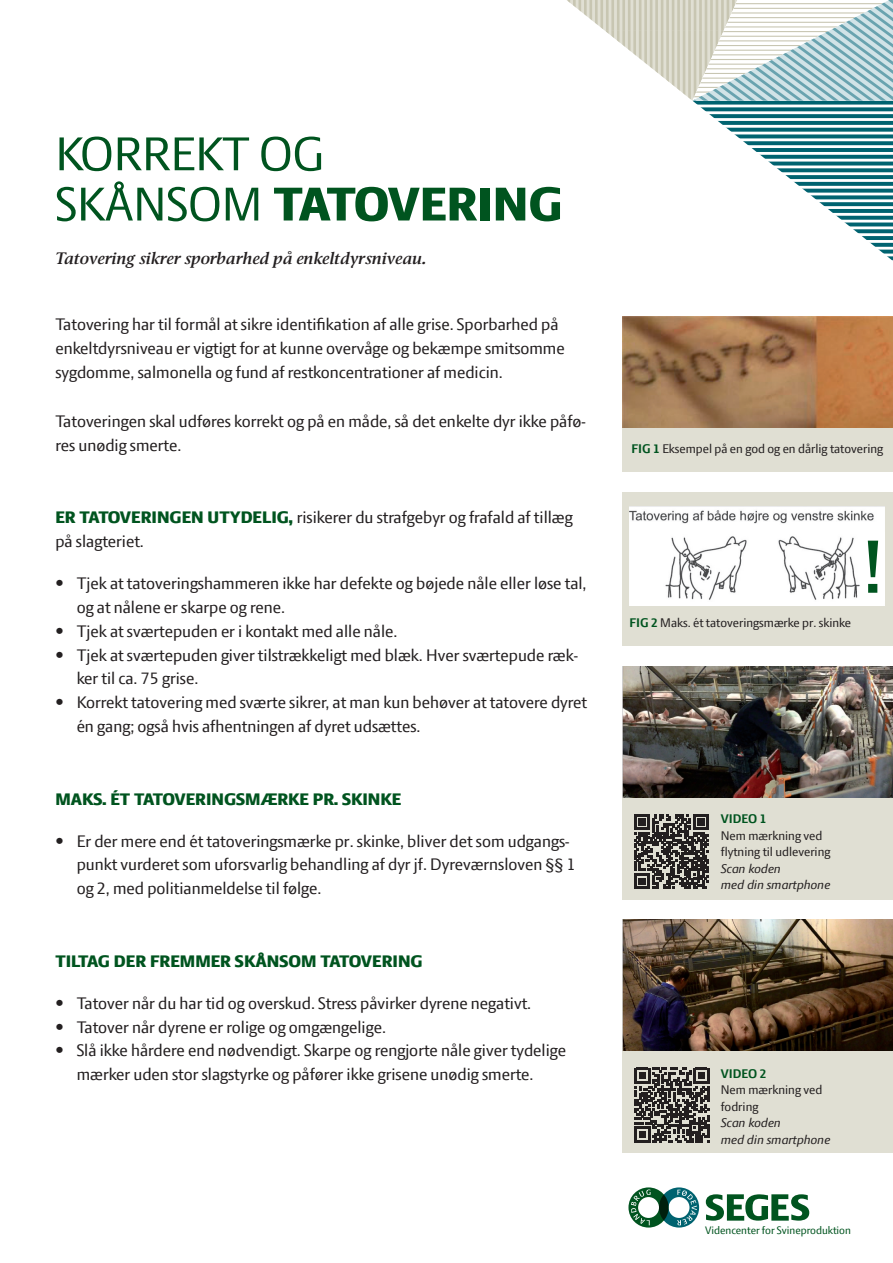
<style>
.page{position:relative;width:893px;height:1263px;background:#fff}
.page>*{position:absolute;margin:0;border:0;box-sizing:border-box;transform-origin:0 0}
.t1{font:600 81px "LF Press Sans";color:#00541f}
.t2{font:51px/50.2px "LF Press Sans";color:#00541f}
.t3{font:18px/24px "LF Press Sans";color:#231f20}
.t4{font:800 18px "LF Press Sans";color:#00541f}
.t5{font:italic 600 18px "Press Serif";color:#231f20}
.t6{font:13.5px/16.5px "LF Press Sans";color:#231f20}
.t7{font:italic 13.5px/16.5px "LF Press Sans";color:#231f20}
.t8{font:700 13.5px "LF Press Sans";color:#00541f}
.t9{font:11.7px "LF Press Sans";color:#00541f}
.s1{font-weight:800}
.s2{font-weight:800;color:#00541f}
.s3{font-weight:700;color:#00541f}
</style>
<div class="page">
<svg style="left:567px;top:0;width:326px;height:261px"></svg>
<div style="left:623px;top:920px;width:270px;height:232px;background:#e0dfd3"></div>
<svg style="left:634px;top:1068px;width:75px;height:74px"></svg>
<div style="left:623px;top:667px;width:270px;height:232px;background:#e0dfd3"></div>
<div style="left:623px;top:492px;width:270px;height:153px;background:#e0dfd3"></div>
<div style="left:623px;top:418px;width:270px;height:54px;background:#e0dfd3"></div>
<svg style="left:628px;top:1187px;width:71px;height:40px"></svg>
<svg style="left:706px;top:1194px;width:103px;height:26px"></svg>
<img style="left:623px;top:317px;width:270px;height:110px">
<img style="left:629px;top:507px;width:256px;height:99px">
<img style="left:623px;top:667px;width:270px;height:130px">
<div style="left:862px;top:532px;width:23px;height:68px;background:#fff"></div>
<img style="left:623px;top:920px;width:270px;height:130px">
<svg style="left:634px;top:814px;width:75px;height:75px"></svg>
<h2 class="t2" style="left:55px;top:128px;width:509px">KORREKT OG<br>SKÅNSOM <span class="s1">TATOVERING</span></h2>
<p class="t5" style="left:55px;top:248px;width:372px">Tatovering sikrer sporbarhed på enkeltdyrsniveau.</p>
<p class="t3" style="left:55px;top:312px;width:511px">Tatovering har til formål at sikre identifikation af alle grise. Sporbarhed på enkeltdyrsniveau er vigtigt for at kunne overvåge og bekæmpe smitsomme sygdomme, salmonella og fund af restkoncentrationer af medicin.</p>
<p class="t3" style="left:55px;top:408px;width:532px">Tatoveringen skal udføres korrekt og på en måde, så det enkelte dyr ikke påfø&shy;res unødig smerte.</p>
<p class="t3" style="left:55px;top:504px;width:519px"><span class="s2">ER TATOVERINGEN UTYDELIG,</span> risikerer du strafgebyr og frafald af tillæg på slagteriet.</p>
<p class="t3" style="left:77px;top:570px;width:511px;text-indent:-21px">• Tjek at tatoveringshammeren ikke har defekte og bøjede nåle eller løse tal, og at nålene er skarpe og rene.</p>
<p class="t3" style="left:55px;top:618px;width:343px">• Tjek at sværtepuden er i kontakt med alle nåle.</p>
<p class="t3" style="left:77px;top:642px;width:503px;text-indent:-21px">• Tjek at sværtepuden giver tilstrækkeligt med blæk. Hver sværtepude ræk&shy;ker til ca. 75 grise.</p>
<p class="t3" style="left:77px;top:690px;width:512px;text-indent:-21px">• Korrekt tatovering med sværte sikrer, at man kun behøver at tatovere dyret én gang; også hvis afhentningen af dyret udsættes.</p>
<p class="t4" style="left:55px;top:788px;width:347px">MAKS. ÉT TATOVERINGSMÆRKE PR. SKINKE</p>
<p class="t3" style="left:77px;top:828px;width:501px;text-indent:-21px">• Er der mere end ét tatoveringsmærke pr. skinke, bliver det som udgangs&shy;punkt vurderet som uforsvarlig behandling af dyr jf. Dyreværnsloven §§ 1 og 2, med politianmeldelse til følge.</p>
<p class="t4" style="left:55px;top:950px;width:369px">TILTAG DER FREMMER SKÅNSOM TATOVERING</p>
<p class="t3" style="left:55px;top:990px;width:477px">• Tatover når du har tid og overskud. Stress påvirker dyrene negativt.</p>
<p class="t3" style="left:55px;top:1014px;width:332px">• Tatover når dyrene er rolige og omgængelige.</p>
<p class="t3" style="left:77px;top:1038px;width:491px;text-indent:-21px">• Slå ikke hårdere end nødvendigt. Skarpe og rengjorte nåle giver tydelige mærker uden stor slagstyrke og påfører ikke grisene unødig smerte.</p>
<p class="t6" style="left:631px;top:440px;width:253px"><span class="s3">FIG 1</span> Eksempel på en god og en dårlig tatovering</p>
<p class="t6" style="left:629px;top:615px;width:223px"><span class="s3">FIG 2</span> Maks. ét tatoveringsmærke pr. skinke</p>
<h1 class="t1" style="left:862px;top:520px;width:24px">!</h1>
<p class="t8" style="left:721px;top:811px;width:47px">VIDEO 1</p>
<p class="t6" style="left:721px;top:827px;width:111px">Nem mærkning ved flytning til udlevering</p>
<p class="t7" style="left:721px;top:860px;width:111px">Scan koden<br>med din smartphone</p>
<p class="t8" style="left:721px;top:1065px;width:47px">VIDEO 2</p>
<p class="t6" style="left:721px;top:1081px;width:103px">Nem mærkning ved fodring</p>
<p class="t7" style="left:721px;top:1114px;width:111px">Scan koden<br>med din smartphone</p>
<p class="t9" style="left:705px;top:1223px;width:147px">Videncenter for Svineproduktion</p>
</div>
